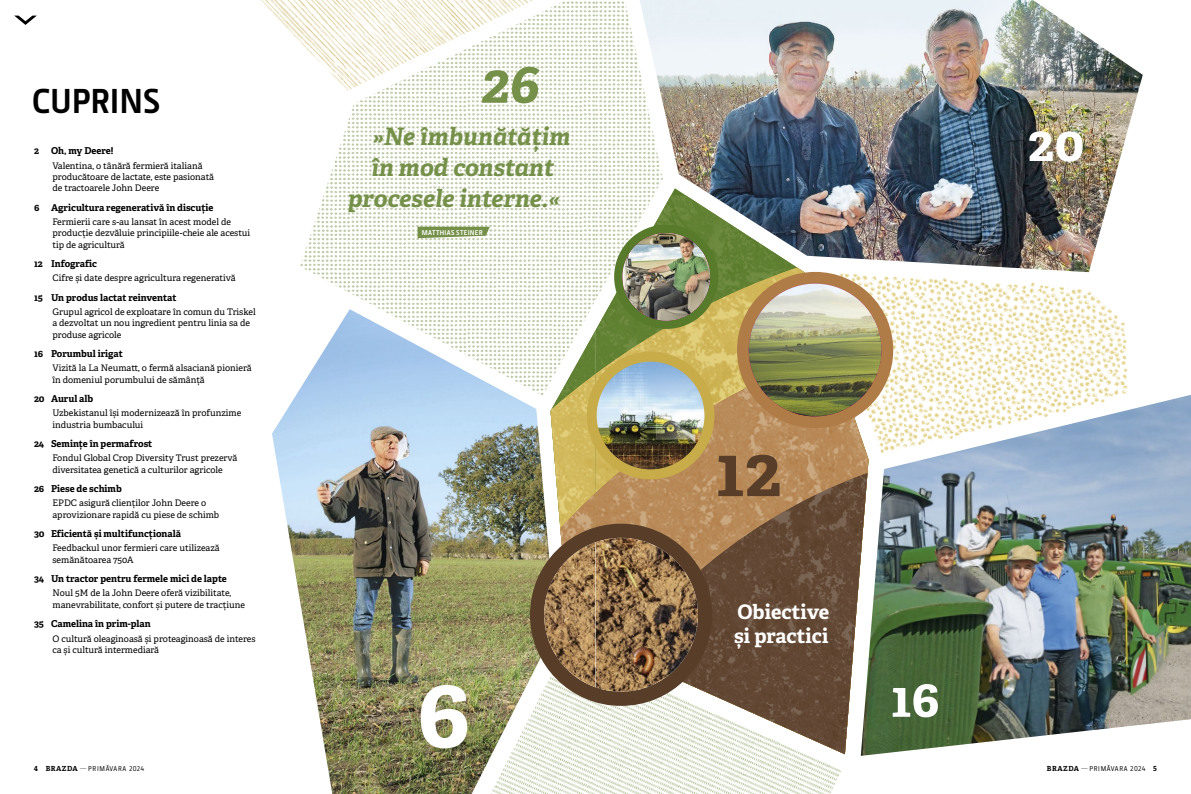
<style>
.page{position:relative;width:1191px;height:794px;background:#fff}
.page>*{position:absolute;margin:0;border:0;box-sizing:border-box;transform-origin:0 0}
.t1{font:700 95px "Adelle PE";color:#fff}
.t2{font:700 70px "Adelle PE";color:#583d29}
.t3{font:italic 700 55px "Adelle PE";color:#759049}
.t4{font:700 50px "Adelle PE";color:#fff}
.t5{font:700 35px "JD Sans Pro";color:#000}
.t6{font:italic 700 24px "Adelle PE";color:#759049}
.t7{font:700 20px/24px "Adelle PE";color:#fff}
.t8{font:700 9.5px "Adelle PE";color:#000}
.t9{font:9px/11.3px "Adelle PE";color:#000}
.t10{font:700 7px "JD Sans Pro";letter-spacing:.045em;color:#fff}
.t11{font:700 7px "Adelle PE";color:#000}
.t12{font:500 6.9px "JD Sans Pro";letter-spacing:.1em;color:#000}
.s1{font-family:"Adelle PE";font-weight:700;font-size:7px}
.s2{font-weight:300;font-size:7px}
</style>
<div class="page">
<img style="left:261px;top:0;width:39px;height:41px">
<img style="left:272px;top:389px;width:258px;height:405px">
<img style="left:300px;top:0;width:295px;height:396px">
<img style="left:490px;top:646px;width:105px;height:148px">
<svg style="left:14px;top:16px;width:23px;height:9px"></svg>
<svg style="left:417px;top:227px;width:73px;height:11px"></svg>
<img style="left:603px;top:272px;width:203px;height:45px">
<img style="left:714px;top:352px;width:106px;height:88px">
<svg style="left:714px;top:440px;width:146px;height:33px;background:#ba8d5d"></svg>
<img style="left:714px;top:473px;width:146px;height:281px">
<img style="left:820px;top:272px;width:308px;height:182px">
<svg style="left:1126px;top:378px;width:2px;height:6px"></svg>
<svg style="left:1067px;top:284px;width:4px;height:6px"></svg>
<svg style="left:1002px;top:281px;width:4px;height:5px"></svg>
<div style="left:830px;top:269px;width:8px;height:5px;background:#fff;border-radius:50%"></div>
<svg style="left:978px;top:280px;width:7px;height:6px"></svg>
<svg style="left:963px;top:279px;width:6px;height:5px"></svg>
<svg style="left:942px;top:277px;width:7px;height:7px"></svg>
<svg style="left:837px;top:272px;width:7px;height:5px"></svg>
<svg style="left:888px;top:273px;width:25px;height:8px"></svg>
<svg style="left:1122px;top:365px;width:6px;height:7px"></svg>
<svg style="left:1121px;top:337px;width:6px;height:6px"></svg>
<svg style="left:1119px;top:316px;width:6px;height:9px"></svg>
<svg style="left:1082px;top:285px;width:28px;height:25px"></svg>
<svg style="left:1021px;top:282px;width:22px;height:7px"></svg>
<svg style="left:921px;top:276px;width:6px;height:5px"></svg>
<svg style="left:850px;top:272px;width:32px;height:8px"></svg>
<div style="left:743px;top:278px;width:144px;height:144px;background:#af7b46;border-radius:50%"></div>
<div style="left:737px;top:272px;width:156px;height:156px;border:12px solid #af7b46;border-radius:50%"></div>
<img style="left:748px;top:284px;width:133px;height:132px;border-radius:66px">
<img style="left:595px;top:1px;width:44px;height:299px">
<img style="left:595px;top:660px;width:246px;height:134px">
<svg style="left:530px;top:330px;width:184px;height:376px;background:#a58e62"></svg>
<img style="left:596px;top:362px;width:108px;height:107px;border-radius:54px">
<img style="left:639px;top:0;width:503px;height:272px">
<img style="left:860px;top:395px;width:331px;height:361px">
<div style="left:618px;top:229px;width:96px;height:96px;background:#587a2b;border-radius:50%"></div>
<div style="left:614px;top:225px;width:104px;height:104px;border:8px solid #587a2b;border-radius:50%"></div>
<img style="left:622px;top:233px;width:88px;height:87px;border-radius:43px">
<h3 class="t5" style="left:32px;top:78px;width:130px">CUPRINS</h3>
<p class="t8" style="left:34px;top:144px;width:6px">2</p>
<p class="t8" style="left:51px;top:144px;width:64px">Oh, my Deere!</p>
<p class="t9" style="left:52px;top:159px;width:163px">Valentina, o tânără fermieră italiană producătoare de lactate, este pasionată de tractoarele John Deere</p>
<p class="t8" style="left:34px;top:200px;width:181px">6 Agricultura regenerativă în discuție</p>
<p class="t9" style="left:52px;top:216px;width:199px">Fermierii care s-au lansat în acest model de producție dezvăluie principiile-cheie ale acestui tip de agricultură</p>
<p class="t8" style="left:34px;top:257px;width:65px">12 Infografic</p>
<p class="t9" style="left:52px;top:272px;width:185px">Cifre și date despre agricultura regenerativă</p>
<p class="t8" style="left:34px;top:290px;width:144px">15 Un produs lactat reinventat</p>
<p class="t9" style="left:52px;top:306px;width:205px">Grupul agricol de exploatare în comun du Triskel a dezvoltat un nou ingredient pentru linia sa de produse agricole</p>
<p class="t8" style="left:34px;top:347px;width:90px">16 Porumbul irigat</p>
<p class="t9" style="left:52px;top:362px;width:201px">Vizită la La Neumatt, o fermă alsaciană pionieră în domeniul porumbului de sămânță</p>
<p class="t8" style="left:34px;top:392px;width:61px">20 Aurul alb</p>
<p class="t9" style="left:52px;top:407px;width:190px">Uzbekistanul își modernizează în profunzime industria bumbacului</p>
<p class="t8" style="left:34px;top:437px;width:120px">24 Semințe în permafrost</p>
<p class="t9" style="left:52px;top:452px;width:186px">Fondul Global Crop Diversity Trust prezervă diversitatea genetică a culturilor agricole</p>
<p class="t8" style="left:34px;top:482px;width:89px">26 Piese de schimb</p>
<p class="t9" style="left:52px;top:497px;width:168px">EPDC asigură clienților John Deere o aprovizionare rapidă cu piese de schimb</p>
<p class="t8" style="left:34px;top:527px;width:148px">30 Eficientă și multifuncțională</p>
<p class="t9" style="left:52px;top:542px;width:169px">Feedbackul unor fermieri care utilizează semănătoarea 750A</p>
<p class="t8" style="left:34px;top:572px;width:194px">34 Un tractor pentru fermele mici de lapte</p>
<p class="t9" style="left:52px;top:587px;width:194px">Noul 5M de la John Deere oferă vizibilitate, manevrabilitate, confort și putere de tracțiune</p>
<p class="t8" style="left:34px;top:617px;width:118px">35 Camelina în prim-plan</p>
<p class="t9" style="left:52px;top:632px;width:205px">O cultură oleaginoasă și proteaginoasă de interes ca și cultură intermediară</p>
<h3 class="t3" style="left:481px;top:43px;width:60px">26</h3>
<h3 class="t6" style="left:372px;top:119px;width:199px">»Ne îmbunătățim</h3>
<h3 class="t6" style="left:371px;top:150px;width:184px">în mod constant</h3>
<h3 class="t6" style="left:348px;top:181px;width:213px">procesele interne.«</h3>
<p class="t10" style="left:422px;top:227px;width:62px">MATTHIAS STEINER</p>
<h1 class="t1" style="left:416px;top:644px;width:55px">6</h1>
<h3 class="t4" style="left:1028px;top:107px;width:58px">20</h3>
<h2 class="t2" style="left:716px;top:420px;width:67px">12</h2>
<h3 class="t7" style="left:734px;top:599px;width:97px">Obiective și practici</h3>
<h3 class="t4" style="left:891px;top:663px;width:50px">16</h3>
<p class="t11" style="left:34px;top:763px;width:6px">4</p>
<p class="t12" style="left:46px;top:764px;width:100px"><span class="s1">BRAZDA</span> <span class="s2">—</span>PRIMĂVARA 2024</p>
<p class="t11" style="left:1153px;top:763px;width:5px">5</p>
<p class="t12" style="left:1047px;top:764px;width:100px"><span class="s1">BRAZDA</span> <span class="s2">—</span>PRIMĂVARA 2024</p>
</div>
